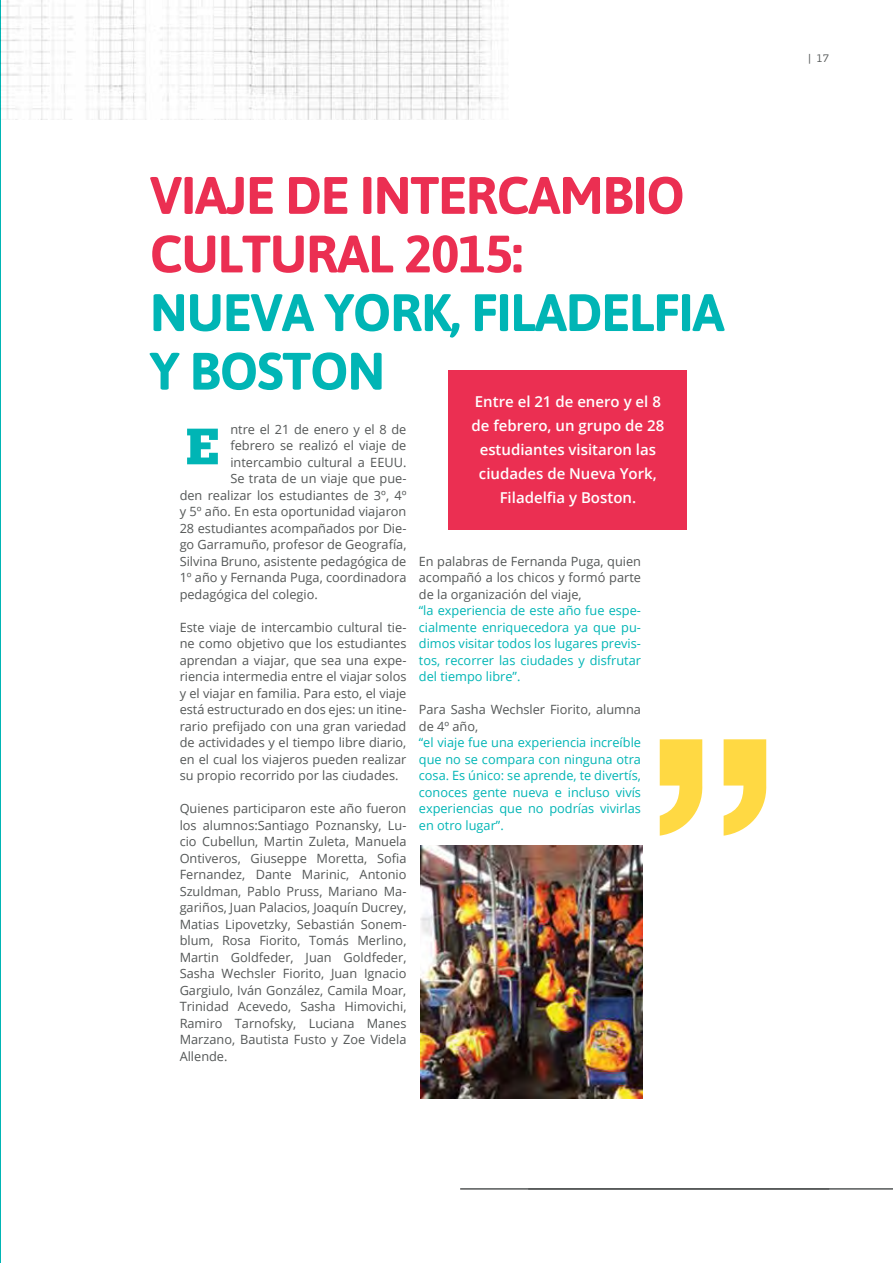
<style>
.page{position:relative;width:893px;height:1263px;background:#fff}
.page>*{position:absolute;margin:0;border:0;box-sizing:border-box;transform-origin:0 0}
.t1{font:700 300px "Helvetica Neue LT Std";color:#ffd943}
.t2{font:700 52.5px/58.7px "Asap";letter-spacing:-.02em;color:#eb2f52}
.t3{font:700 52.5px/58.7px "Asap";letter-spacing:-.02em;color:#00b5b5}
.t4{font:51px "Chunk Five";color:#00b5b5}
.t5{font:600 15px/24px "Open Sans";color:#fff;text-align:center}
.t6{font:12.75px/16.5px "Open Sans";color:#545757;text-align:justify}
.t7{font:12.75px/16.5px "Open Sans";color:#00b5b5;text-align:justify}
.t8{font:10.5px "Scene Std";color:#545757}
</style>
<div class="page">
<hr style="left:460px;top:1188px;width:369px;height:2px;background:#545757">
<img style="left:1px;top:0;width:503px;height:119px">
<hr style="left:0;top:0;width:1px;height:1263px;background:#00b5b5">
<img style="left:420px;top:845px;width:222px;height:253px">
<hr style="left:528px;top:1188px;width:365px;height:2px;background:#545757">
<div style="left:449px;top:370px;width:238px;height:159px;background:#eb2f52"></div>
<p class="t8" style="left:808px;top:52px;width:23px">| 17</p>
<h2 class="t2" style="left:150px;top:166px;width:536px">VIAJE DE INTERCAMBI O<br>CULTURAL 2015:</h2>
<h2 class="t3" style="left:150px;top:283px;width:552px">NUEVA YORK, FI LADELFIA<br>Y BOSTON</h2>
<p class="t5" style="left:472px;top:390px;width:194px">Entre el 21 de enero y el 8 de febrero, un grupo de 28 estudiantes visitaron las ciudades de N ueva York,<br>Filadelfia y Boston.</p>
<p class="t6" style="left:230px;top:420px;width:178px">ntre el 21 de enero y el 8 de</p>
<p class="t6" style="left:230px;top:437px;width:178px">febrero se realizó el viaje de</p>
<p class="t6" style="left:230px;top:453px;width:178px">intercambio cultural a EEUU.</p>
<p class="t6" style="left:230px;top:470px;width:178px">Se trata de un viaje que pue-</p>
<p class="t6" style="left:180px;top:486px;width:228px">den realizar los estudiantes de 3º, 4º</p>
<p class="t6" style="left:180px;top:503px;width:228px">y 5º año. En esta oportunidad viajaron</p>
<p class="t6" style="left:180px;top:519px;width:228px">28 estudiantes acompañados por Die-</p>
<p class="t6" style="left:180px;top:536px;width:228px">go Garramuño, profesor de Geografía,</p>
<p class="t6" style="left:180px;top:552px;width:228px">Silvina Bruno, asistente pedagógica de</p>
<p class="t6" style="left:180px;top:569px;width:228px">1º año y Fernanda Puga, coordinadora</p>
<p class="t6" style="left:180px;top:585px;width:140px">pedagógica del colegio.</p>
<p class="t6" style="left:180px;top:618px;width:228px">Este viaje de intercambio cultural tie&shy;ne como objetivo que los estudiantes aprendan a viajar, que sea una expe&shy;riencia intermedia entre el viajar solos y el viajar en familia. Para esto, el viaje está estructurado en dos ejes: un itine&shy;rario prefijado con una gran variedad de actividades y el tiempo libre diario, en el cual los viajeros pueden realizar su propio recorrido por las ciudades.</p>
<p class="t6" style="left:180px;top:800px;width:228px">Quienes participaron este año fueron los alumnos:Santiago Poznansky, Lu&shy;cio Cubellun, Martin Zuleta, Manuela Ontiveros, Giuseppe Moretta, Sofia Fernandez, Dante Marinic, Antonio Szuldman, Pablo Pruss, Mariano Ma&shy;gariños, Juan Palacios, Joaquín Ducrey, Matias Lipovetzky, Sebastián Sonem&shy;blum, Rosa Fiorito, Tomás Merlino, Martin Goldfeder, Juan Goldfeder, Sasha Wechsler Fiorito, Juan Ignacio Gargiulo, Iván González, Camila Moar, Trinidad Acevedo, Sasha Himovichi, Ramiro Tarnofsky, Luciana Manes Marzano, Bautista Fusto y Zoe Videla Allende.</p>
<h3 class="t4" style="left:186px;top:423px;width:35px">E</h3>
<p class="t6" style="left:419px;top:552px;width:224px">En palabras de Fernanda Puga, quien acompañó a los chicos y formó parte de la organización del viaje,</p>
<p class="t7" style="left:419px;top:602px;width:224px">“la experiencia de este año fue espe&shy;cialmente enriquecedora ya que pu&shy;dimos visitar todos los lugares previs&shy;tos, recorrer las ciudades y disfrutar del tiempo libre”.</p>
<p class="t6" style="left:419px;top:701px;width:224px">Para Sasha Wechsler Fiorito, alumna de 4º año,</p>
<p class="t7" style="left:419px;top:734px;width:224px">“el viaje fue una experiencia increíble que no se compara con ninguna otra cosa. Es único: se aprende, te divertís, conoces gente nueva e incluso vivís experiencias que no podrías vivirlas en otro lugar”.</p>
<h1 class="t1" style="left:782px;top:914px;width:140px;rotate:-180deg">“</h1>
</div>
